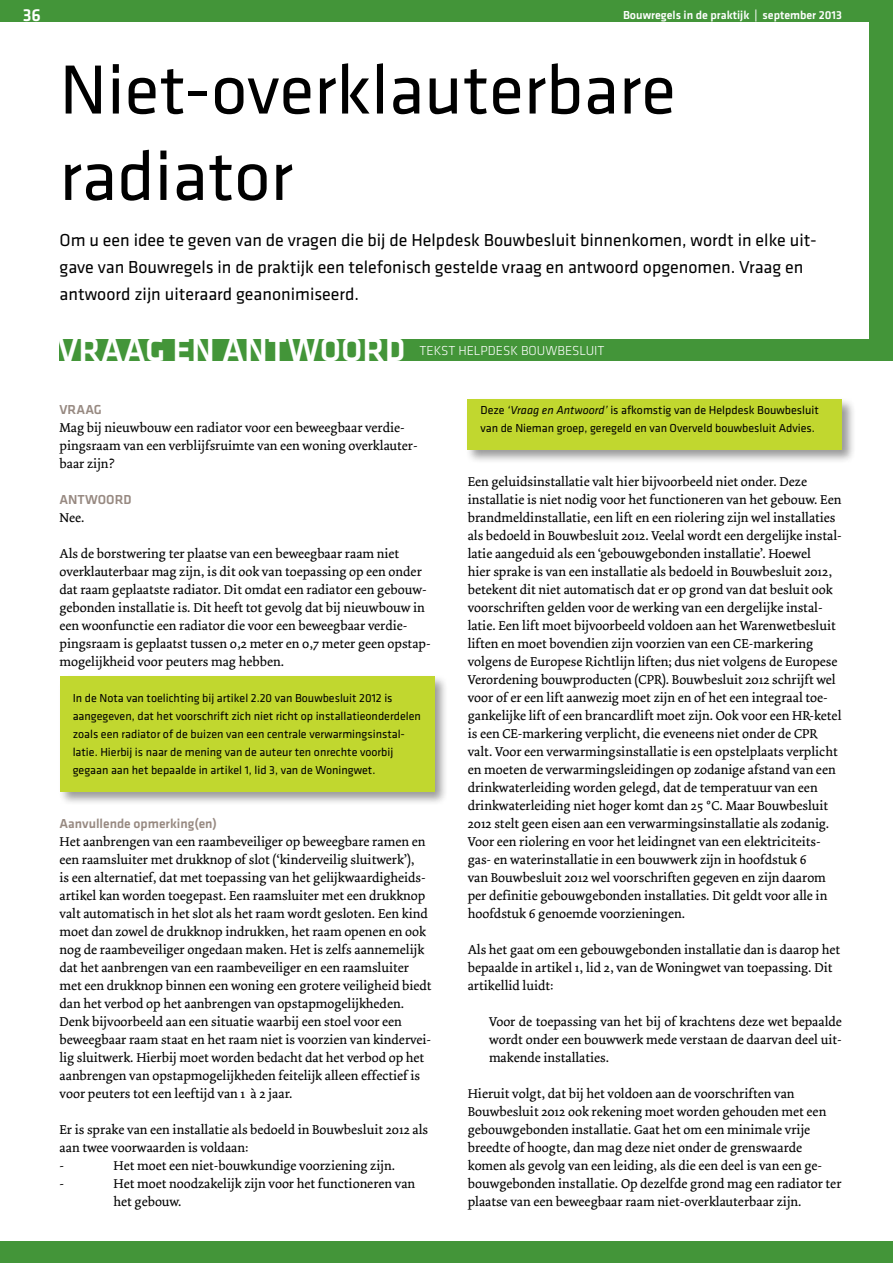
<style>
.page{position:relative;width:893px;height:1263px;background:#fff}
.page>*{position:absolute;margin:0;border:0;box-sizing:border-box;transform-origin:0 0}
.t1{font:72px/86.4px "Klavika";color:#000}
.t2{font:500 34.35px "Klavika";color:#fff}
.t3{font:18px/27px "Klavika";color:#000}
.t4{font:500 18px "Klavika";color:#fff}
.t5{font:13.5px/18px "Dolly";color:#000}
.t6{font:500 13.5px "Klavika";color:#978981}
.t7{font:300 13.5px "Klavika";color:#fff}
.t8{font:12px/18px "Klavika";color:#000}
.t9{font:500 12px "Klavika";color:#fff}
.s1{font-style:italic}
</style>
<div class="page">
<div style="left:60px;top:339px;width:833px;height:21px;background:#439539"></div>
<div style="left:869px;top:0;width:24px;height:359px;background:#439539"></div>
<div style="left:0;top:0;width:893px;height:21px;background:#439539"></div>
<div style="left:0;top:1242px;width:893px;height:21px;background:#439539"></div>
<div style="left:465px;top:397px;width:391px;height:67px;background:#000;opacity:.4"></div>
<div style="left:468px;top:399px;width:374px;height:51px;background:#c1d72f"></div>
<div style="left:58px;top:674px;width:390px;height:132px;background:#000;opacity:.4"></div>
<div style="left:60px;top:676px;width:374px;height:116px;background:#c1d72f"></div>
<h3 class="t4" style="left:23px;top:6px;width:20px">36</h3>
<p class="t9" style="left:623px;top:9px;width:220px">Bouwregels in de praktijk | september 2013</p>
<h1 class="t1" style="left:60px;top:48px;width:618px">Niet-overklauterbare radiator</h1>
<p class="t3" style="left:60px;top:227px;width:759px">Om u een idee te geven van de vragen die bij de Helpdesk Bouwbesluit binnenkomen, wordt in elke uit&shy;gave van Bouwregels in de praktijk een telefonisch gestelde vraag en antwoord opgenomen. Vraag en antwoord zijn uiteraard geanonimiseerd.</p>
<h2 class="t2" style="left:58px;top:331px;width:349px">VRAAG EN ANTWOORD</h2>
<p class="t7" style="left:419px;top:344px;width:187px">TEKST HELPDESK BOUWBESLUIT</p>
<p class="t6" style="left:60px;top:402px;width:44px">VRAAG</p>
<p class="t5" style="left:60px;top:419px;width:360px">Mag bij nieuwbouw een radiator voor een beweegbaar verdie&shy;pingsraam van een verblijfsruimte van een woning overklauter&shy;baar zijn?</p>
<p class="t6" style="left:60px;top:492px;width:74px">ANTWOORD</p>
<p class="t5" style="left:60px;top:509px;width:26px">Nee.</p>
<p class="t5" style="left:60px;top:545px;width:373px">Als de borstwering ter plaatse van een beweegbaar raam niet overklauterbaar mag zijn, is dit ook van toepassing op een onder dat raam geplaatste radiator. Dit omdat een radiator een gebouw&shy;gebonden installatie is. Dit heeft tot gevolg dat bij nieuwbouw in een woonfunctie een radiator die voor een beweegbaar verdie&shy;pingsraam is geplaatst tussen 0,2 meter en 0,7 meter geen opstap&shy;mogelijkheid voor peuters mag hebben.</p>
<p class="t8" style="left:73px;top:689px;width:350px">In de Nota van toelichting bij artikel 2.20 van Bouwbesluit 2012 is aangegeven, dat het voorschrift zich niet richt op installatieonderdelen zoals een radiator of de buizen van een centrale verwarmingsinstal&shy;latie. Hierbij is naar de mening van de auteur ten onrechte voorbij gegaan aan het bepaalde in artikel 1, lid 3, van de Woningwet.</p>
<p class="t6" style="left:60px;top:816px;width:159px">Aanvullende opmerking(en)</p>
<p class="t5" style="left:60px;top:833px;width:373px">Het aanbrengen van een raambeveiliger op beweegbare ramen en een raamsluiter met drukknop of slot (‘kinderveilig sluitwerk’),<br>is een alternatief, dat met toepassing van het gelijkwaardigheids&shy;artikel kan worden toegepast. Een raamsluiter met een drukknop valt automatisch in het slot als het raam wordt gesloten. Een kind moet dan zowel de drukknop indrukken, het raam openen en ook nog de raambeveiliger ongedaan maken. Het is zelfs aannemelijk dat het aanbrengen van een raambeveiliger en een raamsluiter met een drukknop binnen een woning een grotere veiligheid biedt dan het verbod op het aanbrengen van opstapmogelijkheden.<br>Denk bijvoorbeeld aan een situatie waarbij een stoel voor een beweegbaar raam staat en het raam niet is voorzien van kindervei&shy;lig sluitwerk. Hierbij moet worden bedacht dat het verbod op het aanbrengen van opstapmogelijkheden feitelijk alleen effectief is voor peuters tot een leeftijd van 1 à 2 jaar.</p>
<p class="t5" style="left:60px;top:1121px;width:370px">Er is sprake van een installatie als bedoeld in Bouwbesluit 2012 als aan twee voorwaarden is voldaan:<br>-</p>
<p class="t5" style="left:114px;top:1157px;width:283px">Het moet een niet-bouwkundige voorziening zijn.</p>
<p class="t5" style="left:60px;top:1175px;width:6px">-</p>
<p class="t5" style="left:114px;top:1175px;width:303px">Het moet noodzakelijk zijn voor het functioneren van het gebouw.</p>
<p class="t8" style="left:480px;top:401px;width:340px">Deze <span class="s1">‘Vraag en Antwoord’</span> is afkomstig van de Helpdesk Bouwbesluit van de Nieman groep, geregeld en van Overveld bouwbesluit Advies.</p>
<p class="t5" style="left:468px;top:473px;width:375px">Een geluidsinstallatie valt hier bijvoorbeeld niet onder. Deze installatie is niet nodig voor het functioneren van het gebouw. Een brandmeldinstallatie, een lift en een riolering zijn wel installaties als bedoeld in Bouwbesluit 2012. Veelal wordt een dergelijke instal&shy;latie aangeduid als een ‘gebouwgebonden installatie’. Hoewel<br>hier sprake is van een installatie als bedoeld in Bouwbesluit 2012, betekent dit niet automatisch dat er op grond van dat besluit ook voorschriften gelden voor de werking van een dergelijke instal&shy;latie. Een lift moet bijvoorbeeld voldoen aan het Warenwetbesluit liften en moet bovendien zijn voorzien van een CE-markering volgens de Europese Richtlijn liften; dus niet volgens de Europese Verordening bouwproducten (CPR). Bouwbesluit 2012 schrijft wel voor of er een lift aanwezig moet zijn en of het een integraal toe&shy;gankelijke lift of een brancardlift moet zijn. Ook voor een HR-ketel is een CE-markering verplicht, die eveneens niet onder de CPR valt. Voor een verwarmingsinstallatie is een opstelplaats verplicht en moeten de verwarmingsleidingen op zodanige afstand van een drinkwaterleiding worden gelegd, dat de temperatuur van een drinkwaterleiding niet hoger komt dan 25 °C. Maar Bouwbesluit 2012 stelt geen eisen aan een verwarmingsinstallatie als zodanig.<br>Voor een riolering en voor het leidingnet van een elektriciteits&shy;gas- en waterinstallatie in een bouwwerk zijn in hoofdstuk 6<br>van Bouwbesluit 2012 wel voorschriften gegeven en zijn daarom per definitie gebouwgebonden installaties. Dit geldt voor alle in hoofdstuk 6 genoemde voorzieningen.</p>
<p class="t5" style="left:468px;top:941px;width:374px">Als het gaat om een gebouwgebonden installatie dan is daarop het bepaalde in artikel 1, lid 2, van de Woningwet van toepassing. Dit artikellid luidt:</p>
<p class="t5" style="left:489px;top:1013px;width:354px;text-align:justify">Voor de toepassing van het bij of krachtens deze wet bepaalde wordt onder een bouwwerk mede verstaan de daarvan deel uit&shy;makende installaties.</p>
<p class="t5" style="left:468px;top:1085px;width:375px">Hieruit volgt, dat bij het voldoen aan de voorschriften van Bouwbesluit 2012 ook rekening moet worden gehouden met een gebouwgebonden installatie. Gaat het om een minimale vrije breedte of hoogte, dan mag deze niet onder de grenswaarde komen als gevolg van een leiding, als die een deel is van een ge&shy;bouwgebonden installatie. Op dezelfde grond mag een radiator ter plaatse van een beweegbaar raam niet-overklauterbaar zijn.</p>
</div>
